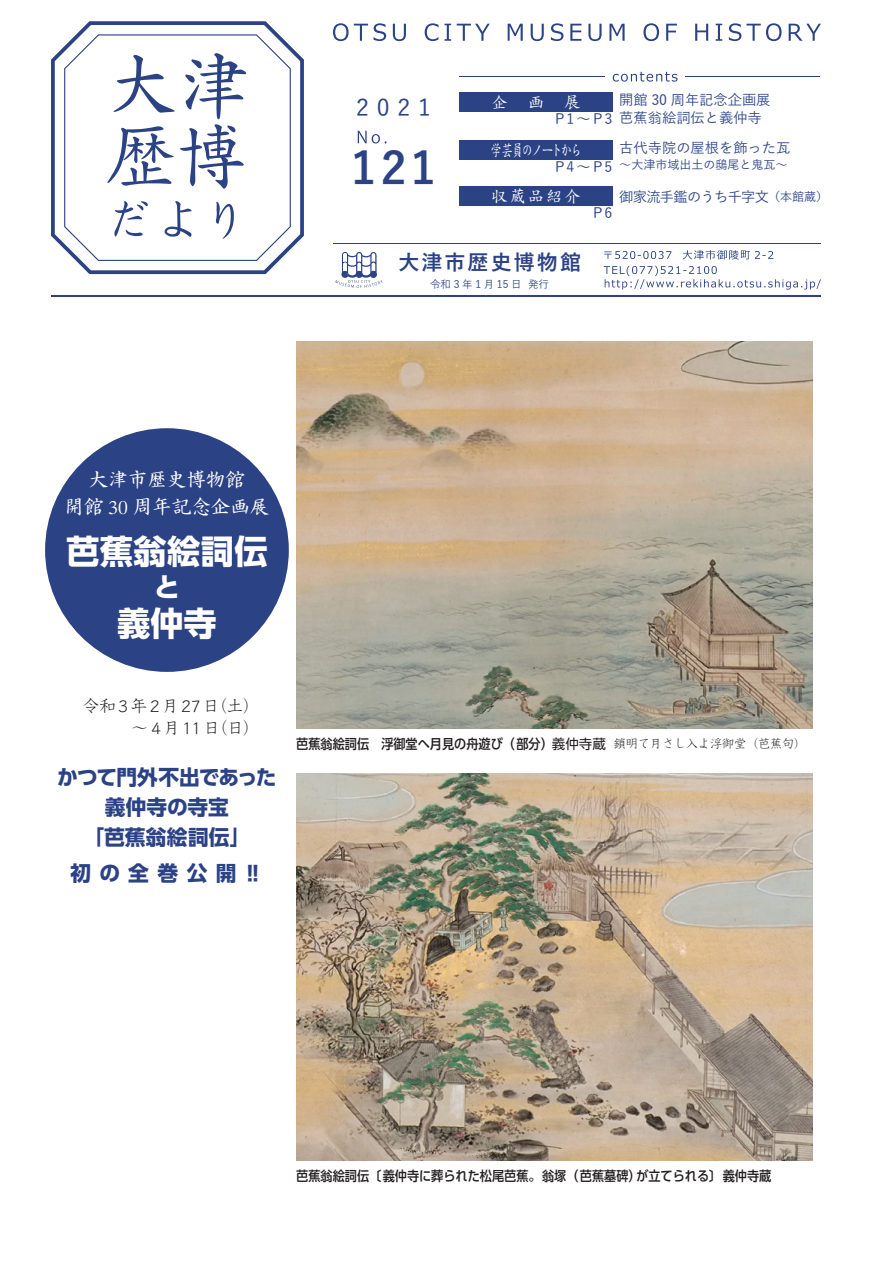
<style>
.page{position:relative;width:872px;height:1263px;background:#fff}
.page>*{position:absolute;margin:0;border:0;box-sizing:border-box;transform-origin:0 0}
.t1{font:700 43.95px "Yu Go";color:#2b4285}
.t2{font:700 33.3px "UD Shin Go Pr 6";letter-spacing:.01em;color:#fff}
.t3{font:700 27px "UD Shin Go Pr 6";color:#fff}
.t4{font:500 23.25px "Yu Go";color:#2b4285}
.t5{font:700 21px "Yu Go";letter-spacing:.1em;color:#2b4285}
.t6{font:700 20.7px/30px "UD Shin Go Pr 6";color:#2b4285;text-align:center}
.t7{font:300 19.5px/27px "Ro NK Sei Kai Std";color:#fff;text-align:right}
.t8{font:300 16.5px/22.5px "Kyoka ICA";color:#231f20;text-align:right}
.t9{font:16.5px "DF Kai Sho Md MP RKSJ H";letter-spacing:-.14em;color:#fff;scale:.7 1}
.t10{font:16.5px "DF Kai Sho Md MP RKSJ H";letter-spacing:-.08em;color:#fff}
.t11{font:500 14.25px/18px "Yu Go";color:#2b4285}
.t12{font:500 14.25px "Yu Go";letter-spacing:-.05em;color:#2b4285}
.t13{font:500 13.5px "UD Shin Go C Oniz Pr 6";color:#231f20}
.t14{font:500 12px "Yu Go";color:#2b4285}
.t15{font:500 10.5px "Yu Go";letter-spacing:.25em;color:#2b4285}
.s1{font-size:14.25px}
.s2{font-size:12px}
.s3{font-family:"Klee";font-weight:500}
.s4{font-family:"UD Shin Go Pr 6";font-weight:400}
.s5{font-family:"Kyoka ICA";font-weight:300;font-size:12px}
</style>
<div class="page">
<svg style="left:51px;top:21px;width:253px;height:253px"></svg>
<svg style="left:64px;top:34px;width:227px;height:227px"></svg>
<svg style="left:114px;top:201px;width:34px;height:35px"></svg>
<svg style="left:164px;top:201px;width:28px;height:36px"></svg>
<svg style="left:216px;top:202px;width:18px;height:37px"></svg>
<svg style="left:107px;top:53px;width:139px;height:136px"></svg>
<hr style="left:51px;top:295px;width:770px;height:2px;background:#2b4285">
<hr style="left:333px;top:244px;width:488px;height:1px;background:#2b4285">
<svg style="left:333px;top:23px;width:488px;height:18px"></svg>
<svg style="left:604px;top:250px;width:169px;height:10px"></svg>
<svg style="left:603px;top:266px;width:218px;height:24px"></svg>
<svg style="left:335px;top:252px;width:47px;height:36px"></svg>
<svg style="left:358px;top:131px;width:28px;height:13px"></svg>
<div style="left:45px;top:428px;width:244px;height:244px;background:#2b4285;border-radius:50%"></div>
<div style="left:459px;top:92px;width:153px;height:19px;background:#2b4285"></div>
<div style="left:459px;top:140px;width:153px;height:19px;background:#2b4285"></div>
<div style="left:459px;top:187px;width:153px;height:19px;background:#2b4285"></div>
<svg style="left:613px;top:72px;width:64px;height:10px"></svg>
<hr style="left:459px;top:77px;width:146px;height:1px;background:#2b4285">
<hr style="left:685px;top:77px;width:135px;height:1px;background:#2b4285">
<img style="left:296px;top:341px;width:516px;height:387px">
<img style="left:296px;top:774px;width:516px;height:387px">
<h3 class="t4" style="left:356px;top:86px;width:76px">2021</h3>
<h1 class="t1" style="left:351px;top:143px;width:86px">121</h1>
<p class="t11" style="left:555px;top:89px;width:217px;text-indent:64px">開館 30 周年記念企画展<br>P1～P3 芭蕉翁絵詞伝と義仲寺</p>
<p class="t10" style="left:491px;top:94px;width:91px">企画展</p>
<p class="t11" style="left:619px;top:137px;width:172px">古代寺院の屋根を飾った瓦</p>
<p class="t14" style="left:555px;top:153px;width:234px"><span class="s1">P4～P5</span> ～大津市域出土の鴟尾と鬼瓦～</p>
<p class="t9" style="left:490px;top:142px;width:132px">学芸員のノートから</p>
<p class="t10" style="left:491px;top:188px;width:91px">収蔵品紹介</p>
<p class="t12" style="left:619px;top:183px;width:210px">御家流手鑑のうち千字文<span class="s2">（本館蔵）</span></p>
<p class="t11" style="left:593px;top:202px;width:21px">P6</p>
<h3 class="t5" style="left:398px;top:251px;width:184px">大津市歴史博物館</h3>
<p class="t15" style="left:430px;top:274px;width:120px">令和3年1月15日発行</p>
<h3 class="t7" style="left:65px;top:466px;width:206px">大津市歴史博物館　<br>開館 30 周年記念企画展</h3>
<h2 class="t2" style="left:66px;top:524px;width:203px">芭蕉翁絵詞伝</h2>
<h3 class="t3" style="left:153px;top:565px;width:28px">と</h3>
<h2 class="t2" style="left:117px;top:596px;width:101px">義仲寺</h2>
<p class="t8" style="left:83px;top:694px;width:178px">令和<span class="s3">3</span>年<span class="s3">2</span>月<span class="s3">27</span>日（土）～ <span class="s3">4</span>月<span class="s3">11</span>日（日）</p>
<h3 class="t6" style="left:57px;top:762px;width:221px">かつて門外不出であった義仲寺の寺宝<br>「芭蕉翁絵詞伝」</h3>
<h3 class="t6" style="left:71px;top:858px;width:194px">初の全巻公開‼</h3>
<p class="t13" style="left:296px;top:733px;width:511px">芭蕉翁絵詞伝　浮御堂へ月見の舟遊び（部分）<span class="s4">義仲寺蔵</span> <span class="s5">鎖明て月さし入よ浮御堂（芭蕉句）</span></p>
<p class="t13" style="left:296px;top:1164px;width:476px">芭蕉翁絵詞伝〔義仲寺に葬られた松尾芭蕉。翁塚（芭蕉墓碑）が立てられる〕義仲寺蔵</p>
</div>
